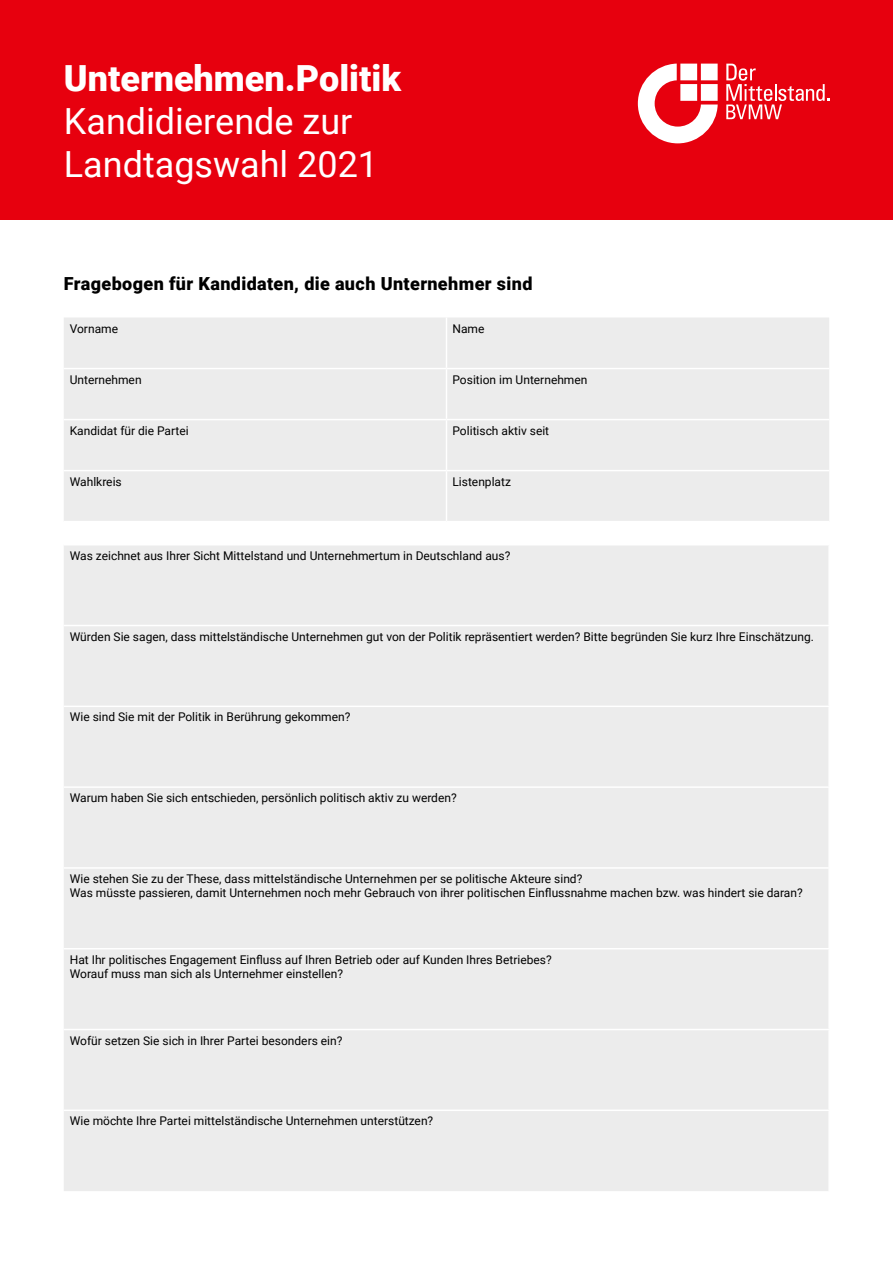
<style>
.page{position:relative;width:893px;height:1263px;background:#fff}
.page>*{position:absolute;margin:0;border:0;box-sizing:border-box;transform-origin:0 0}
.t1{font:36px/43.2px "Roboto";color:#fff}
.t2{font:900 36px "Roboto";color:#fff}
.t3{font:900 18px "Roboto";letter-spacing:.02em;color:#000}
.t4{font:12px/14.4px "Roboto";color:#000}
</style>
<div class="page">
<div style="left:64px;top:318px;width:765px;height:203px;background:#ececec"></div>
<hr style="left:446px;top:317px;width:1px;height:51px;background:#fff">
<hr style="left:64px;top:368px;width:382px;height:1px;background:#fff">
<hr style="left:446px;top:368px;width:383px;height:1px;background:#fff">
<hr style="left:446px;top:369px;width:1px;height:50px;background:#fff">
<hr style="left:64px;top:419px;width:382px;height:1px;background:#fff">
<hr style="left:446px;top:419px;width:383px;height:1px;background:#fff">
<hr style="left:446px;top:420px;width:1px;height:50px;background:#fff">
<hr style="left:64px;top:470px;width:382px;height:1px;background:#fff">
<hr style="left:446px;top:470px;width:383px;height:1px;background:#fff">
<hr style="left:446px;top:471px;width:1px;height:50px;background:#fff">
<div style="left:64px;top:546px;width:764px;height:645px;background:#ececec"></div>
<hr style="left:64px;top:625px;width:766px;height:1px;background:#fff">
<hr style="left:64px;top:705px;width:766px;height:2px;background:#fff">
<hr style="left:64px;top:786px;width:766px;height:2px;background:#fff">
<hr style="left:64px;top:867px;width:766px;height:2px;background:#fff">
<hr style="left:64px;top:948px;width:766px;height:1px;background:#fff">
<hr style="left:64px;top:1029px;width:766px;height:1px;background:#fff">
<hr style="left:64px;top:1109px;width:766px;height:2px;background:#fff">
<div style="left:0;top:0;width:893px;height:220px;background:#e7000e"></div>
<svg style="left:638px;top:64px;width:80px;height:79px"></svg>
<svg style="left:726px;top:64px;width:103px;height:55px"></svg>
<h1 class="t2" style="left:64px;top:53px;width:339px">Unternehmen.Politik</h1>
<h1 class="t1" style="left:64px;top:98px;width:316px">Kandidierende zur<br>Landtagswahl 2021</h1>
<h2 class="t3" style="left:64px;top:271px;width:470px">Fragebogen für Kandidaten, die auch Unternehmer sind</h2>
<p class="t4" style="left:70px;top:321px;width:50px">Vorname</p>
<p class="t4" style="left:452px;top:321px;width:33px">Name</p>
<p class="t4" style="left:70px;top:372px;width:73px">Unternehmen</p>
<p class="t4" style="left:452px;top:372px;width:136px">Position im Unternehmen</p>
<p class="t4" style="left:70px;top:423px;width:120px">Kandidat für die Partei</p>
<p class="t4" style="left:452px;top:423px;width:98px">Politisch aktiv seit</p>
<p class="t4" style="left:70px;top:474px;width:54px">Wahlkreis</p>
<p class="t4" style="left:452px;top:474px;width:60px">Listenplatz</p>
<p class="t4" style="left:70px;top:548px;width:442px">Was zeichnet aus Ihrer Sicht Mittelstand und Unternehmertum in Deutschland aus?</p>
<p class="t4" style="left:70px;top:629px;width:746px">Würden Sie sagen, dass mittelständische Unternehmen gut von der Politik repräsentiert werden? Bitte begründen Sie kurz Ihre Einschätzung.</p>
<p class="t4" style="left:70px;top:709px;width:282px">Wie sind Sie mit der Politik in Berührung gekommen?</p>
<p class="t4" style="left:70px;top:790px;width:388px">Warum haben Sie sich entschieden, persönlich politisch aktiv zu werden?</p>
<p class="t4" style="left:70px;top:871px;width:734px">Wie stehen Sie zu der These, dass mittelständische Unternehmen per se politische Akteure sind?<br>Was müsste passieren, damit Unternehmen noch mehr Gebrauch von ihrer politischen Einflussnahme machen bzw. was hindert sie daran?</p>
<p class="t4" style="left:70px;top:952px;width:483px">Hat Ihr politisches Engagement Einfluss auf Ihren Betrieb oder auf Kunden Ihres Betriebes?<br>Worauf muss man sich als Unternehmer einstellen?</p>
<p class="t4" style="left:70px;top:1032px;width:274px">Wofür setzen Sie sich in Ihrer Partei besonders ein?</p>
<p class="t4" style="left:70px;top:1113px;width:365px">Wie möchte Ihre Partei mittelständische Unternehmen unterstützen?</p>
</div>
